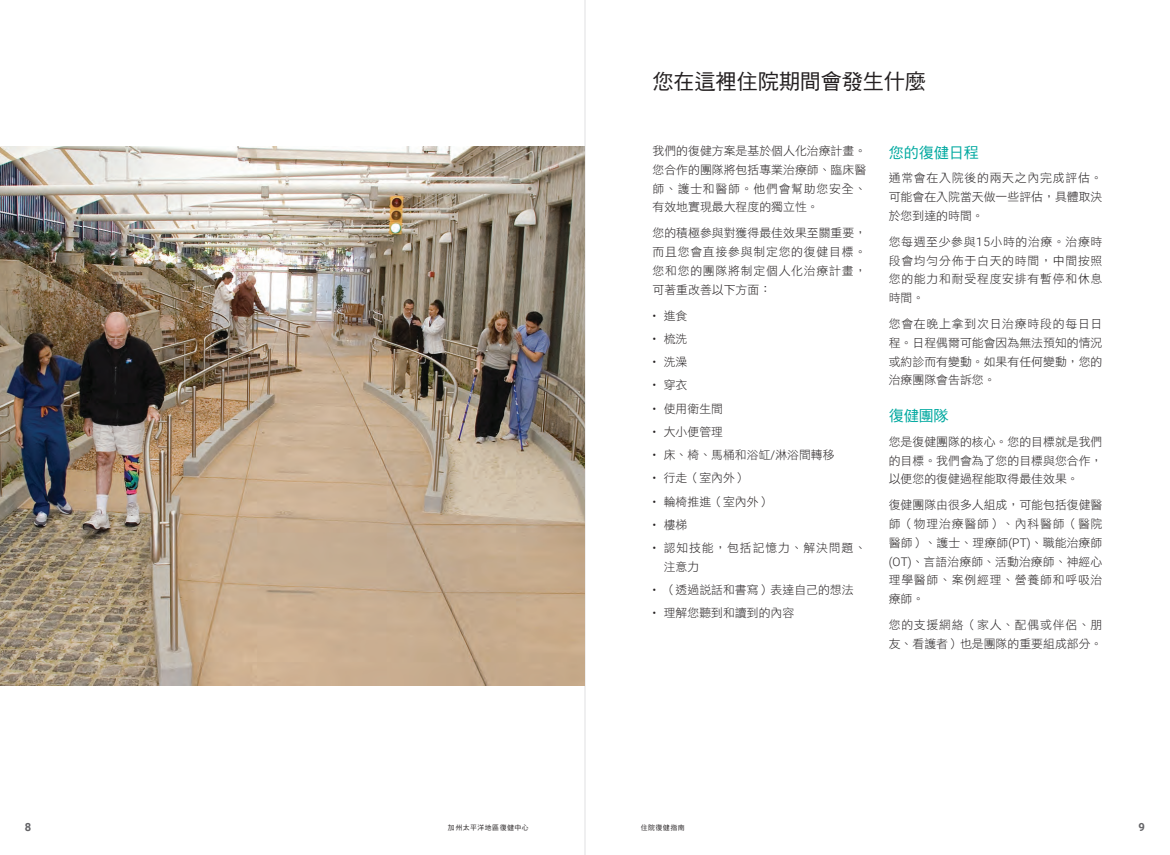
<style>
.page{position:relative;width:1170px;height:855px;background:#fff}
.page>*{position:absolute;margin:0;border:0;box-sizing:border-box;transform-origin:0 0}
.t1{font:21.25px "DF Hei Std W5";letter-spacing:-.01em;color:#231f20}
.t2{font:15px "DF Hei Std W5";color:#00a9a0}
.t3{font:11.88px/18.8px "DF Hei Std W3";color:#231f20;text-align:justify}
.t4{font:11.88px/18.8px "DF Hei Std W3";letter-spacing:.07em;color:#231f20}
.t5{font:700 11.25px "Roboto";color:#636366}
.t6{font:6.88px "DF Hei Std W5";letter-spacing:.075em;color:#231f20}
.s1{font-family:"Roboto";font-weight:300}
</style>
<div class="page">
<hr style="left:585px;top:0;width:1px;height:855px;background:#e0e1e3">
<img style="left:0;top:146px;width:585px;height:539px">
<h2 class="t1" style="left:652px;top:70px;width:275px">您在這裡住院期間會發生什麼</h2>
<p class="t3" style="left:652px;top:141px;width:215px">我們的復健方案是基於個人化治療計畫。您合作的團隊將包括專業治療師、臨床醫師、護士和醫師。他們會幫助您安全、有效地實現最大程度的獨立性。</p>
<p class="t3" style="left:652px;top:224px;width:215px">您的積極參與對獲得最佳效果至關重要，而且您會直接參與制定您的復健目標。您和您的團隊將制定個人化治療計畫，可著重改善以下方面：</p>
<p class="t3" style="left:652px;top:306px;width:36px"><span class="s1">•</span> 進食</p>
<p class="t3" style="left:652px;top:329px;width:36px"><span class="s1">•</span> 梳洗</p>
<p class="t3" style="left:652px;top:352px;width:36px"><span class="s1">•</span> 洗澡</p>
<p class="t3" style="left:652px;top:375px;width:36px"><span class="s1">•</span> 穿衣</p>
<p class="t3" style="left:652px;top:399px;width:72px"><span class="s1">•</span> 使用衛生間</p>
<p class="t3" style="left:652px;top:422px;width:72px"><span class="s1">•</span> 大小便管理</p>
<p class="t3" style="left:652px;top:445px;width:184px"><span class="s1">•</span> 床、椅、馬桶和浴缸<span class="s1">/</span>淋浴間轉移</p>
<p class="t3" style="left:652px;top:468px;width:96px"><span class="s1">•</span> 行走（室內外）</p>
<p class="t3" style="left:652px;top:492px;width:120px"><span class="s1">•</span> 輪椅推進（室內外）</p>
<p class="t3" style="left:652px;top:515px;width:36px"><span class="s1">•</span> 樓梯</p>
<p class="t4" style="left:664px;top:538px;width:204px;text-indent:-11px"><span class="s1">•</span> 認知技能，包括記憶力、解決問題、注意力</p>
<p class="t3" style="left:652px;top:580px;width:203px"><span class="s1">•</span> （透過說話和書寫）表達自己的想法</p>
<p class="t3" style="left:652px;top:603px;width:143px"><span class="s1">•</span> 理解您聽到和讀到的內容</p>
<p class="t2" style="left:889px;top:144px;width:91px">您的復健日程</p>
<p class="t3" style="left:889px;top:169px;width:215px">通常會在入院後的兩天之內完成評估。可能會在入院當天做一些評估，具體取決於您到達的時間。</p>
<p class="t3" style="left:889px;top:232px;width:215px">您每週至少參與<span class="s1">15</span>小時的治療。治療時段會均勻分佈于白天的時間，中間按照您的能力和耐受程度安排有暫停和休息時間。</p>
<p class="t3" style="left:889px;top:314px;width:215px">您會在晚上拿到次日治療時段的每日日程。日程偶爾可能會因為無法預知的情況或約診而有變動。如果有任何變動，您的治療團隊會告訴您。</p>
<p class="t2" style="left:889px;top:407px;width:61px">復健團隊</p>
<p class="t3" style="left:889px;top:432px;width:215px">您是復健團隊的核心。您的目標就是我們的目標。我們會為了您的目標與您合作，以便您的復健過程能取得最佳效果。</p>
<p class="t3" style="left:889px;top:495px;width:215px">復健團隊由很多人組成，可能包括復健醫師（物理治療醫師）、內科醫師（醫院醫師）、護士、理療師<span class="s1">(PT)</span>、職能治療師<span class="s1">(OT)</span>、言語治療師、活動治療師、神經心理學醫師、案例經理、營養師和呼吸治療師。</p>
<p class="t3" style="left:889px;top:615px;width:215px">您的支援網絡（家人、配偶或伴侶、朋友、看護者）也是團隊的重要組成部分。</p>
<p class="t5" style="left:25px;top:819px;width:8px">8</p>
<p class="t6" style="left:448px;top:824px;width:82px">加州太平洋地區復健中心</p>
<p class="t6" style="left:641px;top:824px;width:45px">住院復健指南</p>
<p class="t5" style="left:1139px;top:819px;width:8px">9</p>
</div>
